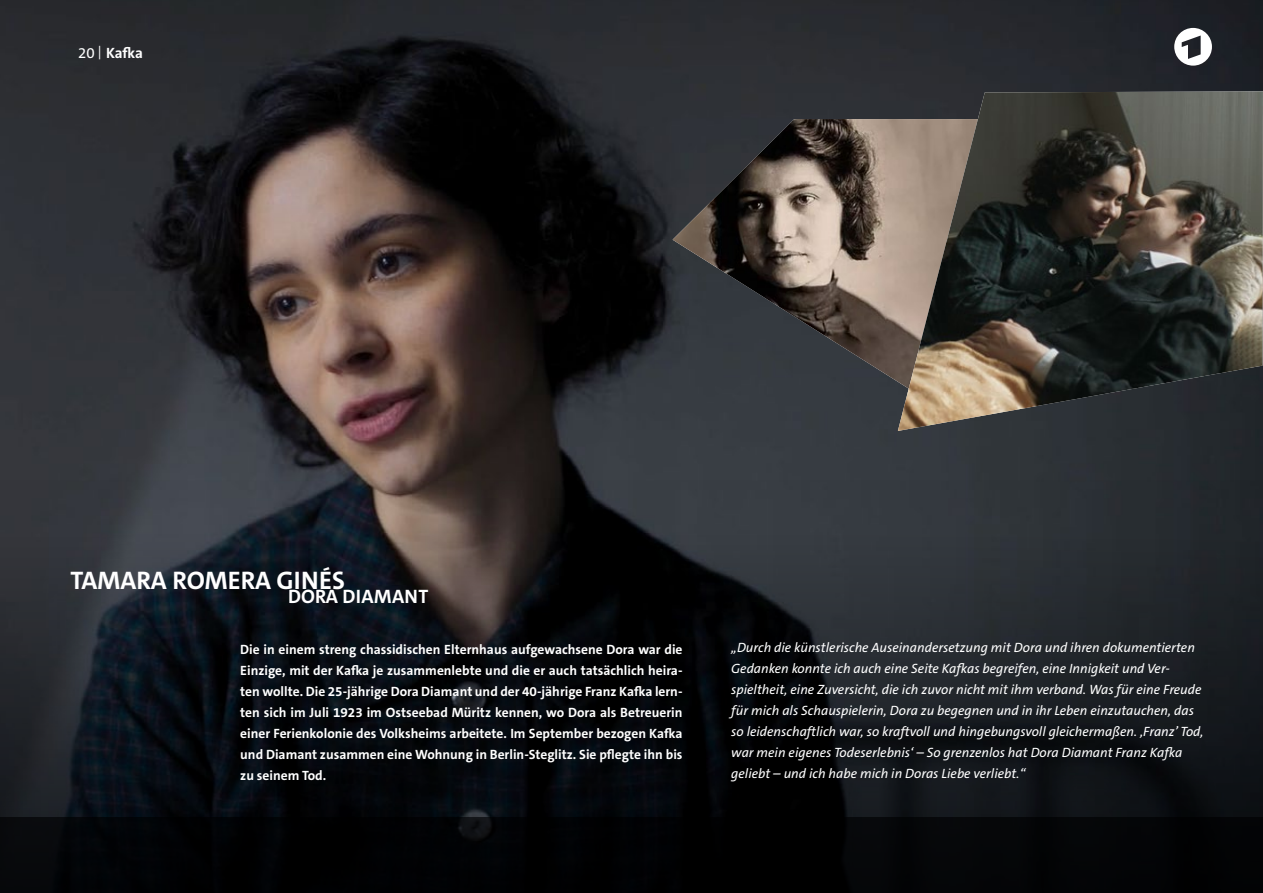
<style>
.page{position:relative;width:1263px;height:893px;background:#fff}
.page>*{position:absolute;margin:0;border:0;box-sizing:border-box;transform-origin:0 0}
.t1{font:700 25.5px "The Sans C5";color:#fff}
.t2{font:700 19.5px "The Sans C5";letter-spacing:.02em;color:#fff}
.t3{font:700 15px "The Sans C5";color:#fff}
.t4{font:italic 13.5px/21px "The Sans C5";color:#fff}
.t5{font:700 13.5px/21px "The Sans C5";color:#fff;text-align:justify}
.s1{font-weight:400}
.s2{font-weight:400;font-size:13.5px}
</style>
<div class="page">
<img style="left:0;top:0;width:1263px;height:480px">
<svg style="left:0;top:480px;width:1263px;height:337px;background:#191c21"></svg>
<div style="left:0;top:817px;width:1263px;height:76px;background:#010205"></div>
<img style="left:673px;top:119px;width:225px;height:273px">
<img style="left:898px;top:91px;width:365px;height:340px">
<svg style="left:1174px;top:28px;width:38px;height:38px"></svg>
<p class="t3" style="left:78px;top:43px;width:66px"><span class="s1">20</span> <span class="s2">|</span> Kafka</p>
<h1 class="t1" style="left:70px;top:564px;width:276px">TAMARA ROMERA GINÉS</h1>
<h2 class="t2" style="left:288px;top:584px;width:142px">DORA DIAMANT</h2>
<p class="t5" style="left:240px;top:639px;width:444px">Die in einem streng chassidischen Elternhaus aufgewachsene Dora war die Einzige, mit der Kafka je zusammenlebte und die er auch tatsächlich heira&shy;ten wollte. Die 25-jährige Dora Diamant und der 40-jährige Franz Kafka lern&shy;ten sich im Juli 1923 im Ostseebad Müritz kennen, wo Dora als Betreuerin einer Ferienkolonie des Volksheims arbeitete. Im September bezogen Kafka und Diamant zusammen eine Wohnung in Berlin-Steglitz. Sie pflegte ihn bis zu seinem Tod.</p>
<p class="t4" style="left:731px;top:637px;width:474px">„Durch die künstlerische Auseinandersetzung mit Dora und ihren dokumentierten Gedanken konnte ich auch eine Seite Kafkas begreifen, eine Innigkeit und Ver&shy;spieltheit, eine Zuversicht, die ich zuvor nicht mit ihm verband. Was für eine Freude für mich als Schauspielerin, Dora zu begegnen und in ihr Leben einzutauchen, das so leidenschaftlich war, so kraftvoll und hingebungsvoll gleichermaßen. ‚Franz’ Tod, war mein eigenes Todeserlebnis‘ – So grenzenlos hat Dora Diamant Franz Kafka geliebt – und ich habe mich in Doras Liebe verliebt.“</p>
</div>
